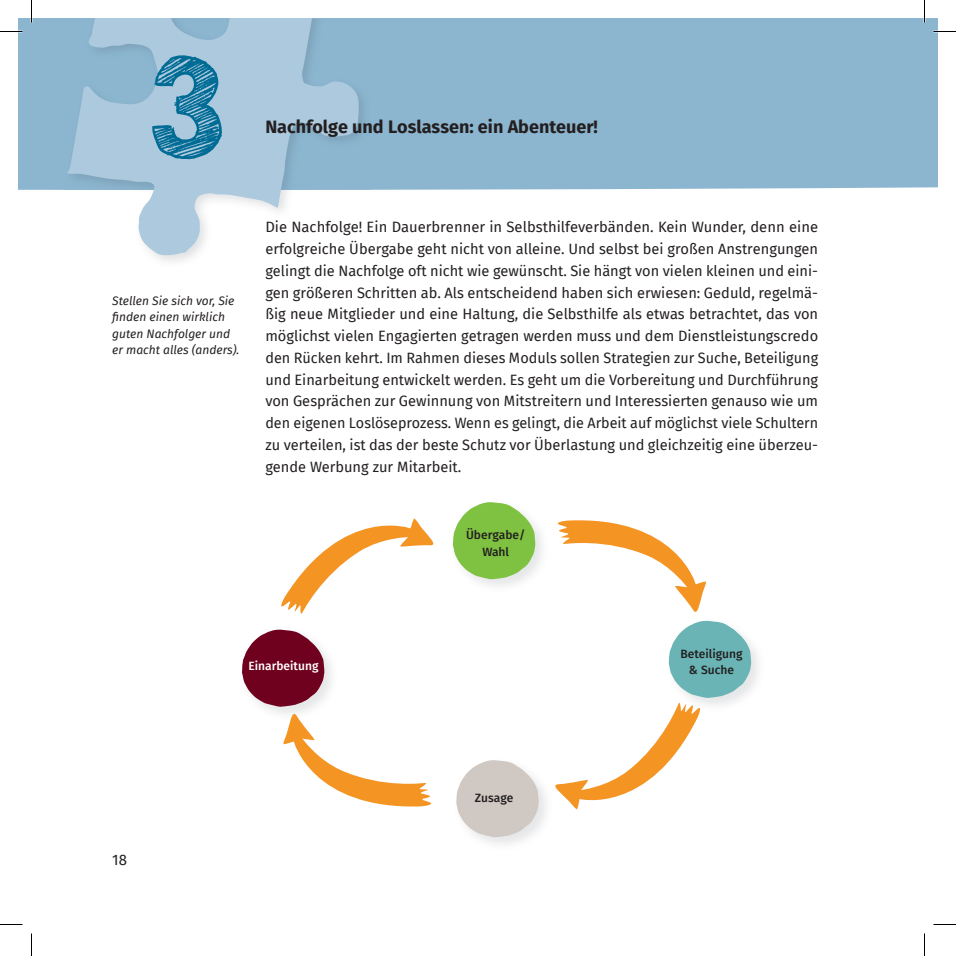
<style>
.page{position:relative;width:956px;height:956px;background:#fff}
.page>*{position:absolute;margin:0;border:0;box-sizing:border-box;transform-origin:0 0}
.t1{font:700 148.5px "Sketch Block";color:#006c95}
.t2{font:700 18px "Fira Sans";color:#231f20}
.t3{font:15px "Fira Sans";color:#231f20}
.t4{font:14.7px/21.8px "Fira Sans";color:#231f20;text-align:justify}
.t5{font:italic 12px/16.5px "Fira Sans";color:#231f20}
.t6{font:500 12px/16.5px "Fira Sans";color:#231f20;text-align:center}
.t7{font:500 12px "Fira Sans";color:#fff}
</style>
<div class="page">
<div style="left:19px;top:19px;width:918px;height:171px;background:#8cb5cf"></div>
<img style="left:64px;top:19px;width:307px;height:243px">
<svg style="left:67px;top:19px;width:293px;height:237px;fill:#acc9dd"></svg>
<img style="left:452px;top:526px;width:90px;height:60px">
<svg style="left:453px;top:502px;width:82px;height:77px"></svg>
<img style="left:751px;top:645px;width:7px;height:44px">
<svg style="left:456px;top:760px;width:83px;height:77px"></svg>
<svg style="left:548px;top:520px;width:203px;height:296px"></svg>
<svg style="left:281px;top:518px;width:153px;height:96px"></svg>
<svg style="left:242px;top:629px;width:190px;height:178px"></svg>
<hr style="left:923px;top:0;width:2px;height:23px;background:#fff">
<svg style="left:0;top:31px;width:22px;height:1px"></svg>
<svg style="left:933px;top:31px;width:23px;height:1px"></svg>
<svg style="left:0;top:924px;width:22px;height:1px"></svg>
<svg style="left:933px;top:924px;width:23px;height:1px"></svg>
<svg style="left:31px;top:0;width:1px;height:23px"></svg>
<svg style="left:31px;top:933px;width:1px;height:23px"></svg>
<svg style="left:924px;top:0;width:1px;height:23px"></svg>
<svg style="left:924px;top:933px;width:1px;height:23px"></svg>
<h1 class="t1" style="left:148px;top:18px;width:81px">3</h1>
<p class="t5" style="left:112px;top:292px;width:129px">Stellen Sie sich vor, Sie finden einen wirklich guten Nachfolger und er macht alles (anders).</p>
<p class="t2" style="left:265px;top:112px;width:334px">Nachfolge und Loslassen: ein Abenteuer!</p>
<p class="t4" style="left:265px;top:216px;width:554px">Die Nachfolge! Ein Dauerbrenner in Selbsthilfeverbänden. Kein Wunder, denn eine erfolgreiche Übergabe geht nicht von alleine. Und selbst bei großen Anstrengungen gelingt die Nachfolge oft nicht wie gewünscht. Sie hängt von vielen kleinen und eini&shy;gen größeren Schritten ab. Als entscheidend haben sich erwiesen: Geduld, regelmä&shy;ßig neue Mitglieder und eine Haltung, die Selbsthilfe als etwas betrachtet, das von möglichst vielen Engagierten getragen werden muss und dem Dienstleistungscredo den Rücken kehrt. Im Rahmen dieses Moduls sollen Strategien zur Suche, Beteiligung und Einarbeitung entwickelt werden. Es geht um die Vorbereitung und Durchführung von Gesprächen zur Gewinnung von Mitstreitern und Interessierten genauso wie um den eigenen Loslöseprozess. Wenn es gelingt, die Arbeit auf möglichst viele Schultern zu verteilen, ist das der beste Schutz vor Überlastung und gleichzeitig eine überzeu&shy;gende Werbung zur Mitarbeit.</p>
<p class="t6" style="left:466px;top:526px;width:61px">Übergabe/<br>Wahl</p>
<p class="t7" style="left:248px;top:657px;width:71px">Einarbeitung</p>
<p class="t6" style="left:680px;top:644px;width:64px">Beteiligung &amp; Suche</p>
<p class="t3" style="left:112px;top:849px;width:16px">18</p>
<p class="t6" style="left:475px;top:789px;width:40px">Zusage</p>
</div>
